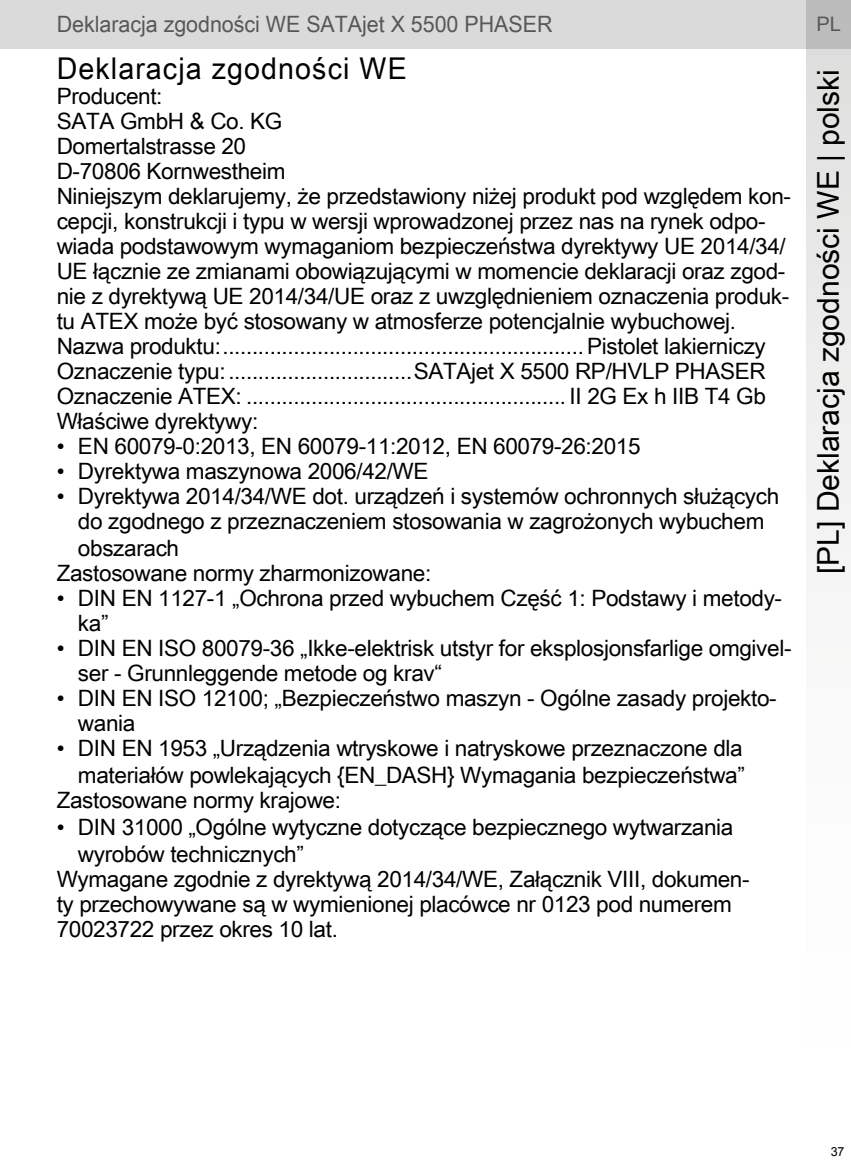
<style>
.page{position:relative;width:851px;height:1170px;background:#fff}
.page>*{position:absolute;margin:0;border:0;box-sizing:border-box;transform-origin:0 0}
.t1{font:30px "Arial Unicode MS";color:#000}
.t2{font:30px "Arial Unicode MS";letter-spacing:.04em;color:#000;scale:.95 1}
.t3{font:22.5px/25px "Arial Unicode MS";letter-spacing:-.015em;color:#000}
.t4{font:22.5px "Arial Unicode MS";color:#575756;scale:.95 1}
.t5{font:20px "Arial Unicode MS";color:#575756}
.t6{font:12.5px "Arial";color:#000}
</style>
<div class="page">
<div style="left:0;top:0;width:850px;height:49px;background:#dadada"></div>
<svg style="left:806px;top:0;width:44px;height:555px"></svg>
<p class="t4" style="left:57px;top:8px;width:523px">Deklaracja zgodności WE SATAjet X 5500 PHASER</p>
<p class="t5" style="left:816px;top:10px;width:26px">PL</p>
<h1 class="t2" style="left:57px;top:46px;width:370px">Deklaracja zgodności WE</h1>
<p class="t3" style="left:57px;top:83px;width:735px">Producent:<br>SATA GmbH &amp; Co. KG<br>Domertalstrasse 20<br>D-70806 Kornwestheim<br>Niniejszym deklarujemy, że przedstawiony niżej produkt pod względem kon&shy;cepcji, konstrukcji i typu w wersji wprowadzonej przez nas na rynek odpo&shy;wiada podstawowym wymaganiom bezpieczeństwa dyrektywy UE 2014/34/ UE łącznie ze zmianami obowiązującymi w momencie deklaracji oraz zgod&shy;nie z dyrektywą UE 2014/34/UE oraz z uwzględnieniem oznaczenia produk&shy;tu ATEX może być stosowany w atmosferze potencjalnie wybuchowej.<br>Nazwa produktu:.............................................................Pistolet lakierniczy Oznaczenie typu:...............................SATAjet X 5500 RP/HVLP PHASER Oznaczenie ATEX: ...................................................... II 2G Ex h IIB T4 Gb Właściwe dyrektywy:</p>
<p class="t3" style="left:57px;top:433px;width:585px">• EN 60079-0:2013, EN 60079-11:2012, EN 60079-26:2015</p>
<p class="t3" style="left:57px;top:458px;width:373px">• Dyrektywa maszynowa 2006/42/WE</p>
<p class="t3" style="left:57px;top:483px;width:724px">• Dyrektywa 2014/34/WE dot. urządzeń i systemów ochronnych służących</p>
<p class="t3" style="left:78px;top:508px;width:687px">do zgodnego z przeznaczeniem stosowania w zagrożonych wybuchem</p>
<p class="t3" style="left:78px;top:535px;width:103px">obszarach</p>
<p class="t3" style="left:57px;top:560px;width:376px">Zastosowane normy zharmonizowane:</p>
<p class="t3" style="left:78px;top:585px;width:705px;text-indent:-21px">• DIN EN 1127-1 „Ochrona przed wybuchem Część 1: Podstawy i metody&shy;ka”</p>
<p class="t3" style="left:78px;top:635px;width:715px;text-indent:-21px">• DIN EN ISO 80079-36 „Ikke-elektrisk utstyr for eksplosjonsfarlige omgivel&shy;ser - Grunnleggende metode og krav“</p>
<p class="t3" style="left:78px;top:685px;width:700px;text-indent:-21px">• DIN EN ISO 12100; „Bezpieczeństwo maszyn - Ogólne zasady projekto&shy;wania</p>
<p class="t3" style="left:57px;top:735px;width:687px">• DIN EN 1953 „Urządzenia wtryskowe i natryskowe przeznaczone dla</p>
<p class="t3" style="left:78px;top:762px;width:668px">materiałów powlekających {EN_DASH} Wymagania bezpieczeństwa”</p>
<p class="t3" style="left:57px;top:787px;width:286px">Zastosowane normy krajowe:</p>
<p class="t3" style="left:57px;top:814px;width:678px">• DIN 31000 „Ogólne wytyczne dotyczące bezpiecznego wytwarzania</p>
<p class="t3" style="left:78px;top:841px;width:227px">wyrobów technicznych”</p>
<p class="t3" style="left:57px;top:866px;width:694px">Wymagane zgodnie z dyrektywą 2014/34/WE, Załącznik VIII, dokumen-</p>
<p class="t3" style="left:57px;top:891px;width:676px">ty przechowywane są w wymienionej placówce nr 0123 pod numerem</p>
<p class="t3" style="left:57px;top:916px;width:283px">70023722 przez okres 10 lat.</p>
<h1 class="t1" style="left:806px;top:574px;width:506px;rotate:-90deg">[PL] Deklaracja zgodności WE | polski</h1>
<p class="t6" style="left:830px;top:1143px;width:15px">37</p>
</div>
